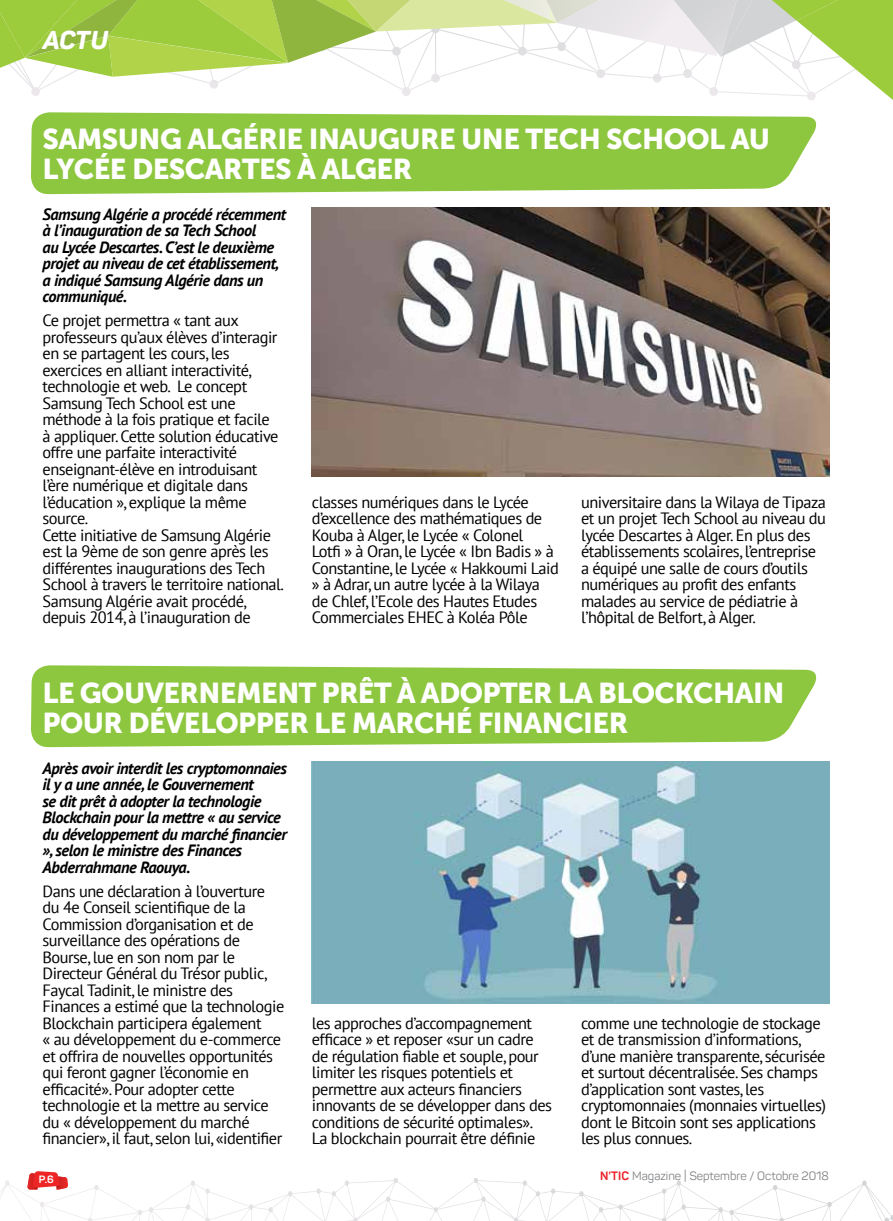
<style>
.page{position:relative;width:893px;height:1221px;background:#fff}
.page>*{position:absolute;margin:0;border:0;box-sizing:border-box;transform-origin:0 0}
.t1{font:28.5px/30px "Museo Sans 900";letter-spacing:-.02em;color:#fff}
.t2{font:italic 800 25.5px "Panton";color:#fff}
.t3{font:16.35px/16.5px "PT Sans";letter-spacing:-.03em;color:#000}
.t4{font:italic 700 16.35px/16.5px "PT Sans";letter-spacing:-.025em;color:#000}
.t5{font:12px "Panton";color:#808285}
.t6{font:700 10.5px "Panton";color:#fff}
.s1{font-weight:700;color:#ed1c24}
</style>
<div class="page">
<svg style="left:0;top:1171px;width:475px;height:49px"></svg>
<svg style="left:0;top:0;width:893px;height:100px"></svg>
<svg style="left:31px;top:112px;width:786px;height:82px;background:#96ca4f"></svg>
<svg style="left:31px;top:665px;width:786px;height:82px;background:#96ca4f"></svg>
<img style="left:312px;top:207px;width:517px;height:269px">
<img style="left:312px;top:761px;width:517px;height:242px">
<h2 class="t2" style="left:43px;top:24px;width:67px">ACTU</h2>
<h1 class="t1" style="left:43px;top:124px;width:729px">SAMSUNG ALGÉRIE INAUGURE UNE TECH SCHOOL AU<br>LYCÉE DESCARTES À ALGER</h1>
<p class="t4" style="left:43px;top:205px;width:245px">Samsung Algérie a procédé récemment à l’inauguration de sa Tech School<br>au Lycée Descartes. C’est le deuxième projet au niveau de cet établissement, a indiqué Samsung Algérie dans un communiqué.</p>
<p class="t3" style="left:43px;top:312px;width:243px">Ce projet permettra « tant aux professeurs qu’aux élèves d’interagir en se partagent les cours, les exercices en alliant interactivité, technologie et web. Le concept<br>Samsung Tech School est une méthode à la fois pratique et facile<br>à appliquer. Cette solution éducative offre une parfaite interactivité enseignant-élève en introduisant l’ère numérique et digitale dans l’éducation », explique la même source.<br>Cette initiative de Samsung Algérie est la 9ème de son genre après les différentes inaugurations des Tech<br>School à travers le territoire national.<br>Samsung Algérie avait procédé, depuis 2014, à l’inauguration de</p>
<p class="t3" style="left:312px;top:493px;width:249px">classes numériques dans le Lycée d’excellence des mathématiques de Kouba à Alger, le Lycée « Colonel<br>Lotfi » à Oran, le Lycée « Ibn Badis » à Constantine, le Lycée « Hakkoumi Laid » à Adrar, un autre lycée à la Wilaya de Chlef, l’Ecole des Hautes Etudes Commerciales EHEC à Koléa Pôle</p>
<p class="t3" style="left:581px;top:493px;width:246px">universitaire dans la Wilaya de Tipaza et un projet Tech School au niveau du lycée Descartes à Alger. En plus des établissements scolaires, l’entreprise a équipé une salle de cours d’outils numériques au profit des enfants malades au service de pédiatrie à l’hôpital de Belfort, à Alger.</p>
<h1 class="t1" style="left:43px;top:678px;width:743px">LE GOUVERNEMENT PRÊT À ADOPTER LA BLOCKCHAIN<br>POUR DÉVELOPPER LE MARCHÉ FINANCIER</h1>
<p class="t4" style="left:43px;top:759px;width:246px">Après avoir interdit les cryptomonnaies il y a une année, le Gouvernement<br>se dit prêt à adopter la technologie Blockchain pour la mettre « au service du développement du marché financier », selon le ministre des Finances Abderrahmane Raouya.</p>
<p class="t3" style="left:43px;top:882px;width:243px">Dans une déclaration à l’ouverture du 4e Conseil scientifique de la Commission d’organisation et de surveillance des opérations de Bourse, lue en son nom par le Directeur Général du Trésor public, Faycal Tadinit, le ministre des Finances a estimé que la technologie Blockchain participera également<br>« au développement du e-commerce et offrira de nouvelles opportunités qui feront gagner l’économie en efficacité». Pour adopter cette technologie et la mettre au service du « développement du marché financier», il faut, selon lui, «identifier</p>
<p class="t3" style="left:312px;top:1014px;width:242px">les approches d’accompagnement efficace » et reposer «sur un cadre de régulation fiable et souple, pour limiter les risques potentiels et permettre aux acteurs financiers innovants de se développer dans des conditions de sécurité optimales».<br>La blockchain pourrait être définie</p>
<p class="t3" style="left:581px;top:1014px;width:246px">comme une technologie de stockage et de transmission d’informations, d’une manière transparente, sécurisée et surtout décentralisée. Ses champs d’application sont vastes, les cryptomonnaies (monnaies virtuelles) dont le Bitcoin sont ses applications les plus connues.</p>
<p class="t6" style="left:39px;top:1172px;width:16px">P.6</p>
<p class="t5" style="left:600px;top:1168px;width:230px"><span class="s1">N’TIC</span> Magazine | Septembre / Octobre 2018</p>
</div>
